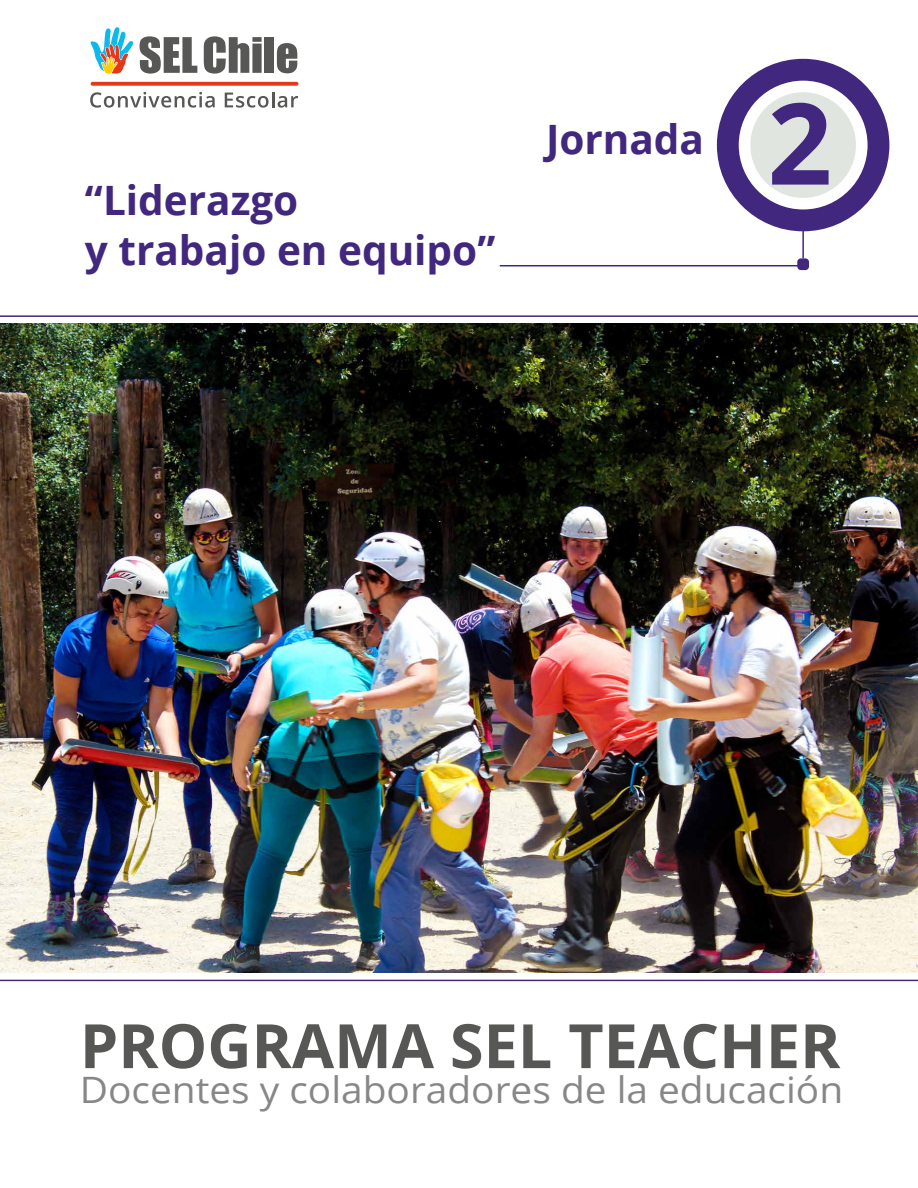
<style>
.page{position:relative;width:918px;height:1188px;background:#fff}
.page>*{position:absolute;margin:0;border:0;box-sizing:border-box;transform-origin:0 0}
.t1{font:700 61.2px "Open Sans";color:#575756}
.t2{font:700 40.5px/49.5px "Open Sans";color:#41277e}
.t3{font:36.45px "Open Sans";color:#878787;scale:1.07 1}
</style>
<div class="page">
<svg style="left:140px;top:36px;width:57px;height:38px"></svg>
<svg style="left:204px;top:36px;width:58px;height:38px"></svg>
<div style="left:265px;top:37px;width:9px;height:36px;background:#575756"></div>
<svg style="left:277px;top:43px;width:20px;height:30px"></svg>
<svg style="left:91px;top:82px;width:207px;height:4px"></svg>
<svg style="left:90px;top:27px;width:43px;height:47px"></svg>
<svg style="left:90px;top:92px;width:125px;height:16px"></svg>
<svg style="left:225px;top:92px;width:73px;height:16px"></svg>
<hr style="left:802px;top:228px;width:2px;height:30px;background:#41277e">
<div style="left:797px;top:258px;width:12px;height:12px;background:#41277e;border-radius:4px"></div>
<svg style="left:717px;top:59px;width:172px;height:172px"></svg>
<hr style="left:500px;top:265px;width:299px;height:1px;background:#41277e">
<img style="left:0;top:324px;width:918px;height:648px">
<hr style="left:0;top:980px;width:918px;height:1px;background:#41277e">
<hr style="left:0;top:315px;width:918px;height:2px;background:#41277e">
<p class="t2" style="left:85px;top:175px;width:412px">“Liderazgo<br>y trabajo en equipo”</p>
<p class="t2" style="left:546px;top:114px;width:160px">Jornada</p>
<h1 class="t1" style="left:80px;top:1003px;width:762px">PROGRAMA SEL TEACHER</h1>
<p class="t3" style="left:80px;top:1065px;width:715px">Docentes y colaboradores de la educación</p>
</div>
